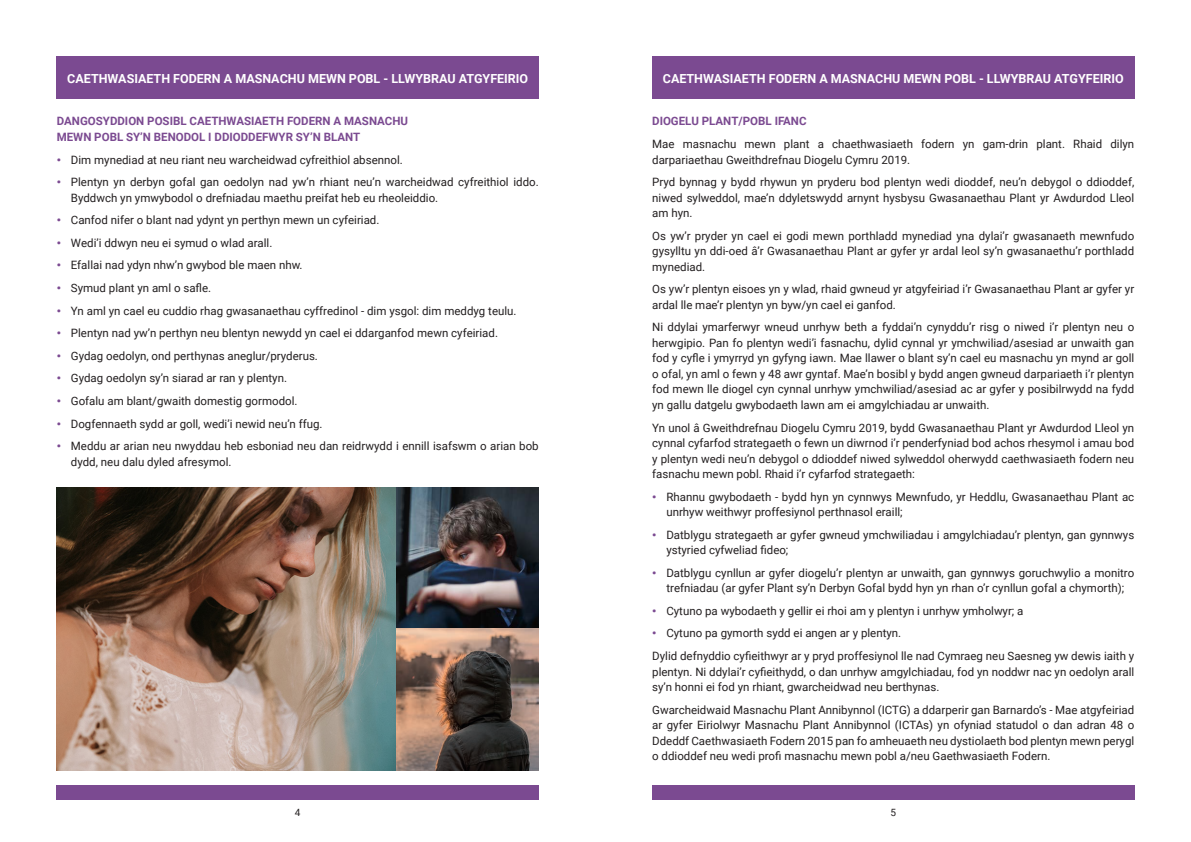
<style>
.page{position:relative;width:1191px;height:842px;background:#fff}
.page>*{position:absolute;margin:0;border:0;box-sizing:border-box;transform-origin:0 0}
.t1{font:700 12.5px "Roboto";color:#fff}
.t2{font:11.5px/15.5px "Roboto";color:#231f20}
.t3{font:700 11.5px/15.5px "Roboto";color:#7b4a91}
.t4{font:10px "Roboto";color:#231f20}
.s1{font-weight:900;color:#7b4a91}
</style>
<div class="page">
<div style="left:57px;top:57px;width:482px;height:42px;background:#7b4a91"></div>
<div style="left:652px;top:57px;width:482px;height:42px;background:#7b4a91"></div>
<div style="left:57px;top:785px;width:482px;height:14px;background:#7b4a91"></div>
<div style="left:652px;top:785px;width:482px;height:14px;background:#7b4a91"></div>
<img style="left:57px;top:487px;width:482px;height:284px">
<p class="t1" style="left:67px;top:69px;width:462px">CAETHWASIAETH FODERN A MASNACHU MEWN POBL - LLWYBRAU ATGYFEIRIO</p>
<p class="t1" style="left:663px;top:69px;width:462px">CAETHWASIAETH FODERN A MASNACHU MEWN POBL - LLWYBRAU ATGYFEIRIO</p>
<p class="t3" style="left:57px;top:113px;width:353px">DANGOSYDDION POSIBL CAETHWASIAETH FODERN A MASNACHU<br>MEWN POBL SY’N BENODOL I DDIODDEFWYR SY’N BLANT</p>
<p class="t2" style="left:57px;top:151px;width:348px"><span class="s1">ꞏ</span> Dim mynediad at neu riant neu warcheidwad cyfreithiol absennol.</p>
<p class="t2" style="left:71px;top:174px;width:469px;text-indent:-14px"><span class="s1">ꞏ</span> Plentyn yn derbyn gofal gan oedolyn nad yw’n rhiant neu’n warcheidwad cyfreithiol iddo.<br>Byddwch yn ymwybodol o drefniadau maethu preifat heb eu rheoleiddio.</p>
<p class="t2" style="left:57px;top:212px;width:324px"><span class="s1">ꞏ</span> Canfod nifer o blant nad ydynt yn perthyn mewn un cyfeiriad.</p>
<p class="t2" style="left:57px;top:235px;width:217px"><span class="s1">ꞏ</span> Wedi’i ddwyn neu ei symud o wlad arall.</p>
<p class="t2" style="left:57px;top:257px;width:247px"><span class="s1">ꞏ</span> Efallai nad ydyn nhw’n gwybod ble maen nhw.</p>
<p class="t2" style="left:57px;top:280px;width:156px"><span class="s1">ꞏ</span> Symud plant yn aml o safle.</p>
<p class="t2" style="left:57px;top:302px;width:461px"><span class="s1">ꞏ</span> Yn aml yn cael eu cuddio rhag gwasanaethau cyffredinol - dim ysgol: dim meddyg teulu.</p>
<p class="t2" style="left:57px;top:325px;width:443px"><span class="s1">ꞏ</span> Plentyn nad yw’n perthyn neu blentyn newydd yn cael ei ddarganfod mewn cyfeiriad.</p>
<p class="t2" style="left:57px;top:347px;width:263px"><span class="s1">ꞏ</span> Gydag oedolyn, ond perthynas aneglur/pryderus.</p>
<p class="t2" style="left:57px;top:370px;width:232px"><span class="s1">ꞏ</span> Gydag oedolyn sy’n siarad ar ran y plentyn.</p>
<p class="t2" style="left:57px;top:393px;width:242px"><span class="s1">ꞏ</span> Gofalu am blant/gwaith domestig gormodol.</p>
<p class="t2" style="left:57px;top:415px;width:267px"><span class="s1">ꞏ</span> Dogfennaeth sydd ar goll, wedi’i newid neu’n ffug.</p>
<p class="t2" style="left:71px;top:438px;width:469px;text-indent:-14px"><span class="s1">ꞏ</span> Meddu ar arian neu nwyddau heb esboniad neu dan reidrwydd i ennill isafswm o arian bob dydd, neu dalu dyled afresymol.</p>
<p class="t3" style="left:652px;top:113px;width:156px">DIOGELU PLANT/POBL IFANC</p>
<p class="t2" style="left:652px;top:136px;width:483px">Mae masnachu mewn plant a chaethwasiaeth fodern yn gam-drin plant. Rhaid dilyn darpariaethau Gweithdrefnau Diogelu Cymru 2019.</p>
<p class="t2" style="left:652px;top:174px;width:483px;text-align:justify">Pryd bynnag y bydd rhywun yn pryderu bod plentyn wedi dioddef, neu’n debygol o ddioddef, niwed sylweddol, mae’n ddyletswydd arnynt hysbysu Gwasanaethau Plant yr Awdurdod Lleol am hyn.</p>
<p class="t2" style="left:652px;top:227px;width:483px;text-align:justify">Os yw’r pryder yn cael ei godi mewn porthladd mynediad yna dylai’r gwasanaeth mewnfudo gysylltu yn ddi-oed â’r Gwasanaethau Plant ar gyfer yr ardal leol sy’n gwasanaethu’r porthladd mynediad.</p>
<p class="t2" style="left:652px;top:281px;width:483px">Os yw’r plentyn eisoes yn y wlad, rhaid gwneud yr atgyfeiriad i’r Gwasanaethau Plant ar gyfer yr ardal lle mae’r plentyn yn byw/yn cael ei ganfod.</p>
<p class="t2" style="left:652px;top:319px;width:483px;text-align:justify">Ni ddylai ymarferwyr wneud unrhyw beth a fyddai’n cynyddu’r risg o niwed i’r plentyn neu o herwgipio. Pan fo plentyn wedi’i fasnachu, dylid cynnal yr ymchwiliad/asesiad ar unwaith gan fod y cyfle i ymyrryd yn gyfyng iawn. Mae llawer o blant sy’n cael eu masnachu yn mynd ar goll o ofal, yn aml o fewn y 48 awr gyntaf. Mae’n bosibl y bydd angen gwneud darpariaeth i’r plentyn fod mewn lle diogel cyn cynnal unrhyw ymchwiliad/asesiad ac ar gyfer y posibilrwydd na fydd yn gallu datgelu gwybodaeth lawn am ei amgylchiadau ar unwaith.</p>
<p class="t2" style="left:652px;top:419px;width:483px;text-align:justify">Yn unol â Gweithdrefnau Diogelu Cymru 2019, bydd Gwasanaethau Plant yr Awdurdod Lleol yn cynnal cyfarfod strategaeth o fewn un diwrnod i’r penderfyniad bod achos rhesymol i amau bod y plentyn wedi neu’n debygol o ddioddef niwed sylweddol oherwydd caethwasiaeth fodern neu fasnachu mewn pobl. Rhaid i’r cyfarfod strategaeth:</p>
<p class="t2" style="left:666px;top:488px;width:469px;text-indent:-14px"><span class="s1">ꞏ</span> Rhannu gwybodaeth - bydd hyn yn cynnwys Mewnfudo, yr Heddlu, Gwasanaethau Plant ac unrhyw weithwyr proffesiynol perthnasol eraill;</p>
<p class="t2" style="left:666px;top:526px;width:469px;text-indent:-14px"><span class="s1">ꞏ</span> Datblygu strategaeth ar gyfer gwneud ymchwiliadau i amgylchiadau’r plentyn, gan gynnwys ystyried cyfweliad fideo;</p>
<p class="t2" style="left:652px;top:564px;width:483px;text-align:center"><span class="s1">ꞏ</span> Datblygu cynllun ar gyfer diogelu’r plentyn ar unwaith, gan gynnwys goruchwylio a monitro trefniadau (ar gyfer Plant sy’n Derbyn Gofal bydd hyn yn rhan o’r cynllun gofal a chymorth);</p>
<p class="t2" style="left:652px;top:603px;width:373px"><span class="s1">ꞏ</span> Cytuno pa wybodaeth y gellir ei rhoi am y plentyn i unrhyw ymholwyr; a</p>
<p class="t2" style="left:652px;top:625px;width:250px"><span class="s1">ꞏ</span> Cytuno pa gymorth sydd ei angen ar y plentyn.</p>
<p class="t2" style="left:652px;top:648px;width:483px;text-align:justify">Dylid defnyddio cyfieithwyr ar y pryd proffesiynol lle nad Cymraeg neu Saesneg yw dewis iaith y plentyn. Ni ddylai’r cyfieithydd, o dan unrhyw amgylchiadau, fod yn noddwr nac yn oedolyn arall sy’n honni ei fod yn rhiant, gwarcheidwad neu berthynas.</p>
<p class="t2" style="left:652px;top:701px;width:483px;text-align:justify">Gwarcheidwaid Masnachu Plant Annibynnol (ICTG) a ddarperir gan Barnardo’s - Mae atgyfeiriad ar gyfer Eiriolwyr Masnachu Plant Annibynnol (ICTAs) yn ofyniad statudol o dan adran 48 o Ddeddf Caethwasiaeth Fodern 2015 pan fo amheuaeth neu dystiolaeth bod plentyn mewn perygl o ddioddef neu wedi profi masnachu mewn pobl a/neu Gaethwasiaeth Fodern.</p>
<p class="t4" style="left:295px;top:805px;width:7px">4</p>
<p class="t4" style="left:890px;top:805px;width:7px">5</p>
</div>
